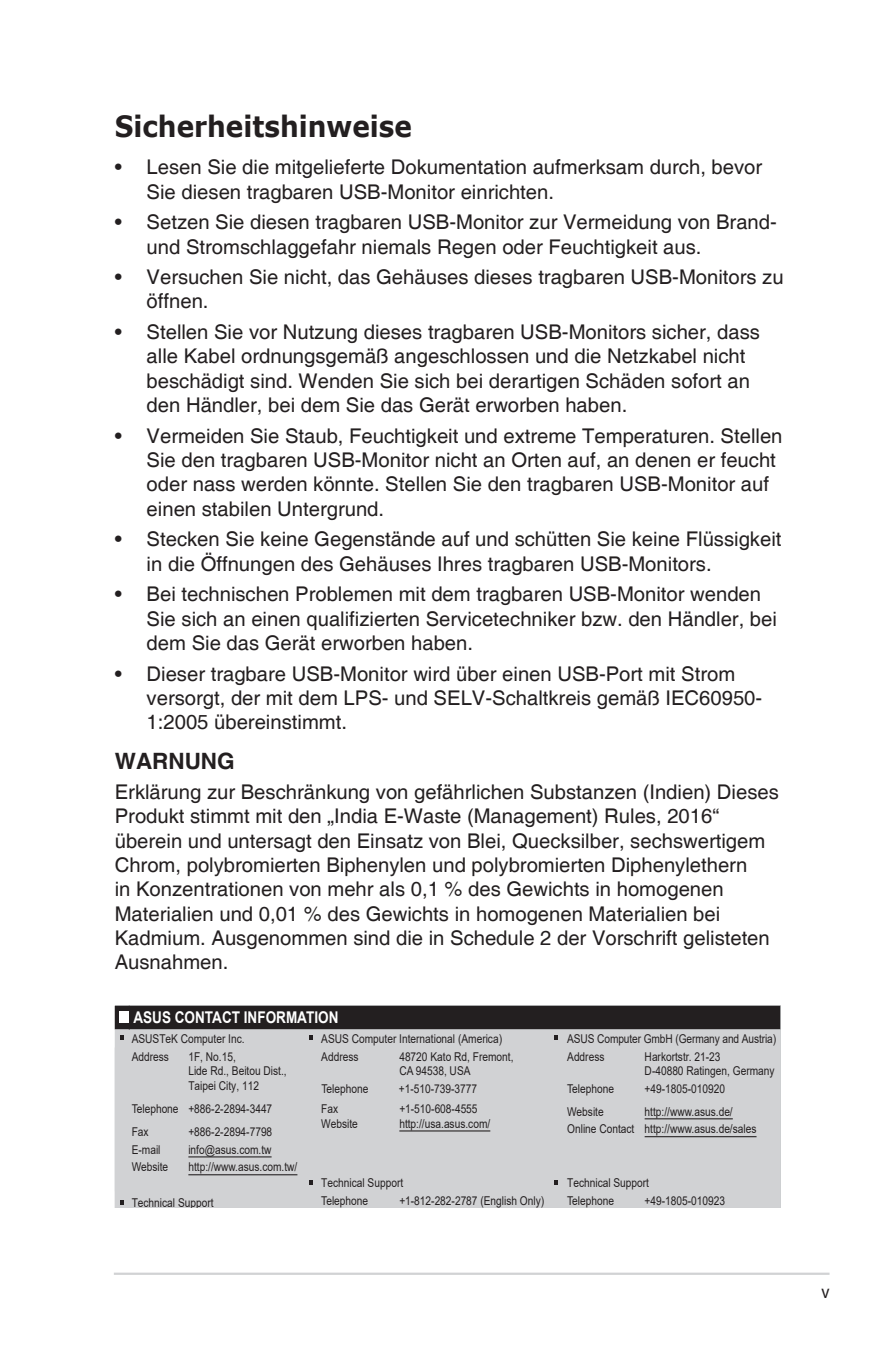
<style>
.page{position:relative;width:893px;height:1346px;background:#fff}
.page>*{position:absolute;margin:0;border:0;box-sizing:border-box;transform-origin:0 0}
.Heading_0{font:700 29.25px "Verdana";color:#231f20;scale:.9 1}
.Heading_3{font:700 22.5px "Helvetica";color:#231f20}
.Body_Text{font:20.25px/24.3px "Helvetica";color:#231f20}
.t1{font:18px "Helvetica";color:#231f20;scale:.9 1}
.t2{font:700 16.2px "Arial";color:#fff;scale:.84 1}
.t3{font:12.15px/14.6px "Arial";color:#231f20;scale:.84 1}
</style>
<div class="page">
<hr style="left:114px;top:1272px;width:715px;height:3px;background:#d1d2d4">
<div style="left:115px;top:1029px;width:665px;height:179px;background:#d1d2d4"></div>
<div style="left:115px;top:1006px;width:665px;height:23px;background:#231f20"></div>
<hr style="left:399px;top:1130px;width:91px;height:1px;background:#231f20">
<hr style="left:645px;top:1118px;width:88px;height:1px;background:#231f20">
<hr style="left:188px;top:1156px;width:84px;height:1px;background:#231f20">
<hr style="left:645px;top:1136px;width:111px;height:1px;background:#231f20">
<hr style="left:188px;top:1174px;width:109px;height:1px;background:#231f20">
<div style="left:119px;top:1011px;width:9px;height:12px;background:#fff"></div>
<svg style="left:120px;top:1035px;width:3px;height:5px"></svg>
<svg style="left:309px;top:1035px;width:4px;height:5px"></svg>
<svg style="left:554px;top:1035px;width:4px;height:5px"></svg>
<svg style="left:120px;top:1200px;width:3px;height:5px"></svg>
<svg style="left:309px;top:1180px;width:4px;height:5px"></svg>
<svg style="left:554px;top:1180px;width:4px;height:5px"></svg>
<p class="Heading_0" style="left:115px;top:106px;width:332px">Sicherheitshinweise</p>
<p class="Body_Text" style="left:147px;top:156px;width:617px;text-indent:-32px">• Lesen Sie die mitgelieferte Dokumentation aufmerksam durch, bevor<br>Sie diesen tragbaren USB-Monitor einrichten.</p>
<p class="Body_Text" style="left:147px;top:211px;width:632px;text-indent:-32px">• Setzen Sie diesen tragbaren USB-Monitor zur Vermeidung von Brand&shy;und Stromschlaggefahr niemals Regen oder Feuchtigkeit aus.</p>
<p class="Body_Text" style="left:147px;top:266px;width:638px;text-indent:-32px">• Versuchen Sie nicht, das Gehäuses dieses tragbaren USB-Monitors zu öffnen.</p>
<p class="Body_Text" style="left:147px;top:321px;width:615px;text-indent:-32px">• Stellen Sie vor Nutzung dieses tragbaren USB-Monitors sicher, dass alle Kabel ordnungsgemäß angeschlossen und die Netzkabel nicht beschädigt sind. Wenden Sie sich bei derartigen Schäden sofort an den Händler, bei dem Sie das Gerät erworben haben.</p>
<p class="Body_Text" style="left:147px;top:424px;width:637px;text-indent:-32px">• Vermeiden Sie Staub, Feuchtigkeit und extreme Temperaturen. Stellen Sie den tragbaren USB-Monitor nicht an Orten auf, an denen er feucht oder nass werden könnte. Stellen Sie den tragbaren USB-Monitor auf einen stabilen Untergrund.</p>
<p class="Body_Text" style="left:147px;top:528px;width:636px;text-indent:-32px">• Stecken Sie keine Gegenstände auf und schütten Sie keine Flüssigkeit in die Öffnungen des Gehäuses Ihres tragbaren USB-Monitors.</p>
<p class="Body_Text" style="left:147px;top:583px;width:632px;text-indent:-32px">• Bei technischen Problemen mit dem tragbaren USB-Monitor wenden<br>Sie sich an einen qualifizierten Servicetechniker bzw. den Händler, bei dem Sie das Gerät erworben haben.</p>
<p class="Body_Text" style="left:147px;top:662px;width:617px;text-indent:-32px">• Dieser tragbare USB-Monitor wird über einen USB-Port mit Strom versorgt, der mit dem LPS- und SELV-Schaltkreis gemäß IEC60950-<br>1:2005 übereinstimmt.</p>
<p class="Heading_3" style="left:115px;top:747px;width:121px">WARNUNG</p>
<p class="Body_Text" style="left:115px;top:781px;width:666px">Erklärung zur Beschränkung von gefährlichen Substanzen (Indien) Dieses Produkt stimmt mit den „India E-Waste (Management) Rules, 2016“ überein und untersagt den Einsatz von Blei, Quecksilber, sechswertigem Chrom, polybromierten Biphenylen und polybromierten Diphenylethern<br>in Konzentrationen von mehr als 0,1 % des Gewichts in homogenen Materialien und 0,01 % des Gewichts in homogenen Materialien bei Kadmium. Ausgenommen sind die in Schedule 2 der Vorschrift gelisteten Ausnahmen.</p>
<p class="t2" style="left:133px;top:1006px;width:246px">ASUS CONTACT INFORMATION</p>
<p class="t3" style="left:132px;top:1031px;width:136px">ASUSTeK Computer Inc.</p>
<p class="t3" style="left:321px;top:1031px;width:217px">ASUS Computer International (America)</p>
<p class="t3" style="left:567px;top:1031px;width:250px">ASUS Computer GmbH (Germany and Austria)</p>
<p class="t3" style="left:132px;top:1049px;width:46px">Address</p>
<p class="t3" style="left:321px;top:1049px;width:46px">Address</p>
<p class="t3" style="left:399px;top:1049px;width:137px">48720 Kato Rd, Fremont,<br>CA 94538, USA</p>
<p class="t3" style="left:567px;top:1049px;width:46px">Address</p>
<p class="t3" style="left:645px;top:1049px;width:156px">Harkortstr. 21-23<br>D-40880 Ratingen, Germany</p>
<p class="t3" style="left:132px;top:1101px;width:169px">Telephone +886-2-2894-3447</p>
<p class="t3" style="left:321px;top:1101px;width:22px">Fax</p>
<p class="t3" style="left:399px;top:1101px;width:95px">+1-510-608-4555</p>
<p class="t3" style="left:188px;top:1049px;width:119px">1F, No.15,<br>Lide Rd., Beitou Dist.,<br>Taipei City, 112</p>
<p class="t3" style="left:321px;top:1081px;width:57px">Telephone</p>
<p class="t3" style="left:399px;top:1081px;width:95px">+1-510-739-3777</p>
<p class="t3" style="left:567px;top:1081px;width:57px">Telephone</p>
<p class="t3" style="left:645px;top:1081px;width:97px">+49-1805-010920</p>
<p class="t3" style="left:567px;top:1104px;width:45px">Website</p>
<p class="t3" style="left:645px;top:1104px;width:106px">http://www.asus.de/</p>
<p class="t3" style="left:321px;top:1116px;width:45px">Website</p>
<p class="t3" style="left:399px;top:1116px;width:110px">http://usa.asus.com/</p>
<p class="t3" style="left:567px;top:1122px;width:227px">Online Contact http://www.asus.de/sales</p>
<p class="t3" style="left:132px;top:1124px;width:22px">Fax</p>
<p class="t3" style="left:188px;top:1124px;width:101px">+886-2-2894-7798</p>
<p class="t3" style="left:132px;top:1142px;width:36px">E-mail</p>
<p class="t3" style="left:188px;top:1142px;width:101px">info@asus.com.tw</p>
<p class="t3" style="left:132px;top:1160px;width:45px">Website</p>
<p class="t3" style="left:188px;top:1160px;width:131px">http://www.asus.com.tw/</p>
<p class="t3" style="left:132px;top:1195px;width:99px">Technical Support</p>
<p class="t3" style="left:321px;top:1175px;width:99px">Technical Support</p>
<p class="t3" style="left:567px;top:1175px;width:99px">Technical Support</p>
<p class="t3" style="left:321px;top:1193px;width:57px">Telephone</p>
<p class="t3" style="left:399px;top:1193px;width:174px">+1-812-282-2787 (English Only)</p>
<p class="t3" style="left:567px;top:1193px;width:57px">Telephone</p>
<p class="t3" style="left:645px;top:1193px;width:97px">+49-1805-010923</p>
<p class="t1" style="left:821px;top:1281px;width:10px">v</p>
</div>
